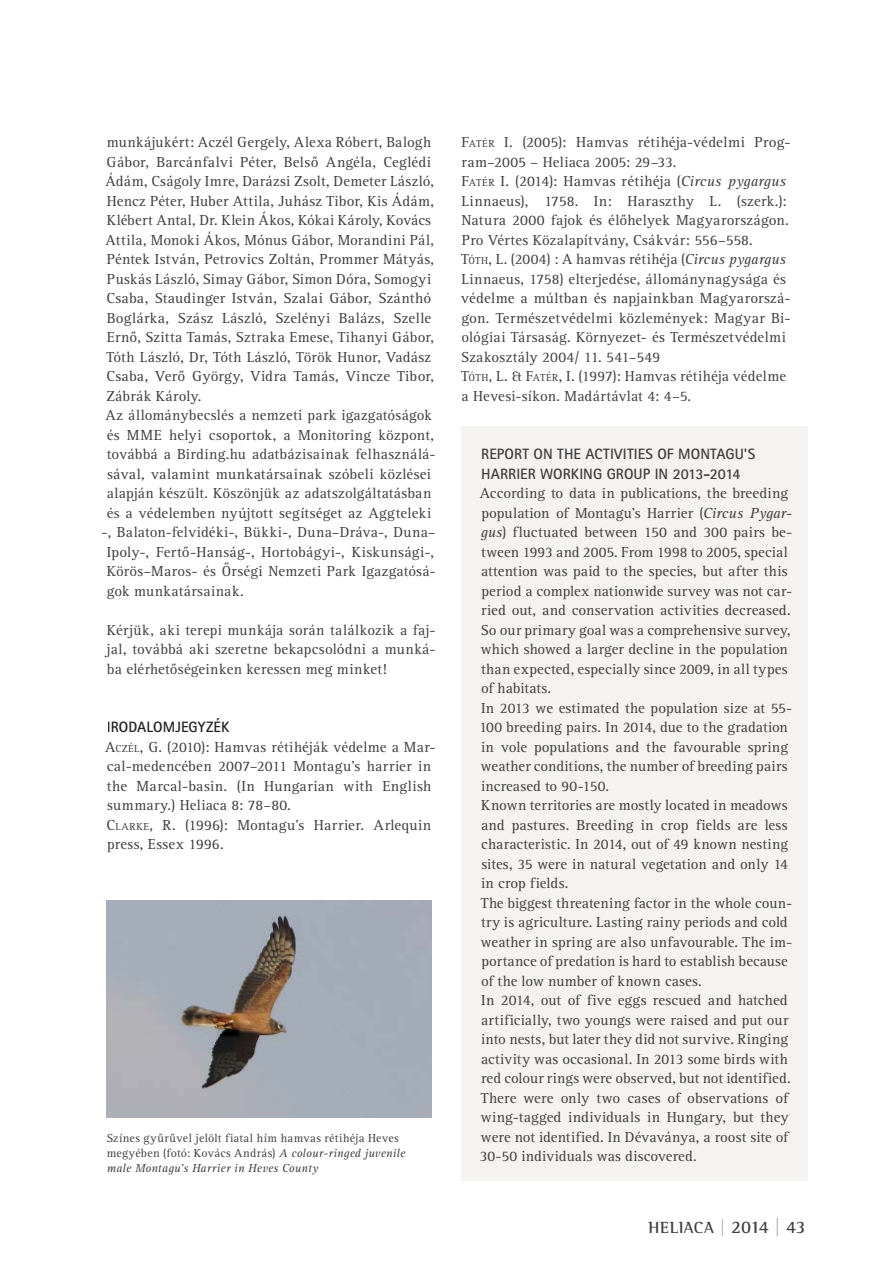
<style>
.page{position:relative;width:893px;height:1263px;background:#fff}
.page>*{position:absolute;margin:0;border:0;box-sizing:border-box;transform-origin:0 0}
.t1{font:700 16.5px "Agfa Rotis Semi Serif";letter-spacing:.03em;color:#3f3e3e}
.t2{font:15px/19.5px "Agfa Rotis Serif";letter-spacing:.015em;color:#3f3e3e}
.t3{font:700 15px/19.5px "Agfa Rotis Sans Serif";letter-spacing:.005em;color:#3f3e3e}
.t4{font:700 15px "Agfa Rotis Sans Serif";letter-spacing:.005em;color:#222221}
.t5{font:12px/15px "Agfa Rotis Serif";letter-spacing:.025em;color:#3f3e3e}
.s1{font-style:inherit}
.s2{font-size:10.5px}
.s3{font-style:italic}
.s4{color:#9c9b9b}
.s5{font-size:18px}
.s6{font-size:18px;color:#9c9b9b}
</style>
<div class="page">
<img style="left:107px;top:900px;width:325px;height:217px">
<div style="left:461px;top:426px;width:347px;height:755px;background:#f4f3f2"></div>
<p class="t2" style="left:107px;top:133px;width:326px">munkájukért: Aczél Gergely, Alexa Róbert, Balogh</p>
<p class="t2" style="left:107px;top:152px;width:326px">Gábor, Barcánfalvi Péter, Belső Angéla, Ceglédi</p>
<p class="t2" style="left:105px;top:172px;width:330px">Ádám, Cságoly Imre, Darázsi Zsolt, Demeter László,</p>
<p class="t2" style="left:107px;top:191px;width:329px">Hencz Péter, Huber Attila, Juhász Tibor, Kis Ádám,</p>
<p class="t2" style="left:107px;top:211px;width:326px">Klébert Antal, Dr. Klein Ákos, Kókai Károly, Kovács</p>
<p class="t2" style="left:105px;top:230px;width:330px">Attila, Monoki Ákos, Mónus Gábor, Morandini Pál,</p>
<p class="t2" style="left:107px;top:250px;width:329px">Péntek István, Petrovics Zoltán, Prommer Mátyás,</p>
<p class="t2" style="left:107px;top:269px;width:326px">Puskás László, Simay Gábor, Simon Dóra, Somogyi</p>
<p class="t2" style="left:106px;top:289px;width:326px">Csaba, Staudinger István, Szalai Gábor, Szánthó</p>
<p class="t2" style="left:107px;top:308px;width:326px">Boglárka, Szász László, Szelényi Balázs, Szelle</p>
<p class="t2" style="left:107px;top:328px;width:329px">Ernő, Szitta Tamás, Sztraka Emese, Tihanyi Gábor,</p>
<p class="t2" style="left:106px;top:347px;width:326px">Tóth László, Dr, Tóth László, Török Hunor, Vadász</p>
<p class="t2" style="left:106px;top:367px;width:329px">Csaba, Verő György, Vidra Tamás, Vincze Tibor,</p>
<p class="t2" style="left:106px;top:386px;width:97px">Zábrák Károly.</p>
<p class="t2" style="left:105px;top:406px;width:328px">Az állománybecslés a nemzeti park igazgatóságok</p>
<p class="t2" style="left:107px;top:425px;width:329px">és MME helyi csoportok, a Monitoring központ,</p>
<p class="t2" style="left:107px;top:445px;width:330px">továbbá a Birding.hu adatbázisainak felhasználá-</p>
<p class="t2" style="left:107px;top:464px;width:325px">sával, valamint munkatársainak szóbeli közlései</p>
<p class="t2" style="left:107px;top:484px;width:326px">alapján készült. Köszönjük az adatszolgáltatásban</p>
<p class="t2" style="left:107px;top:503px;width:326px">és a védelemben nyújtott segítséget az Aggteleki</p>
<p class="t2" style="left:102px;top:523px;width:336px">-, Balaton-felvidéki-, Bükki-, Duna–Dráva-, Duna–</p>
<p class="t2" style="left:107px;top:542px;width:329px">Ipoly-, Fertő-Hanság-, Hortobágyi-, Kiskunsági-,</p>
<p class="t2" style="left:107px;top:562px;width:330px">Körös–Maros- és Őrségi Nemzeti Park Igazgatósá-</p>
<p class="t2" style="left:107px;top:581px;width:138px">gok munkatársainak.</p>
<p class="t2" style="left:107px;top:620px;width:331px;text-align:justify">Kérjük, aki terepi munkája során találkozik a faj&shy;jal, továbbá aki szeretne bekapcsolódni a munká&shy;ba elérhetőségeinken keressen meg minket!</p>
<p class="t4" style="left:107px;top:717px;width:124px">IRODALOMJEGYZÉK</p>
<p class="t2" style="left:105px;top:737px;width:332px"><span class="s1">A</span><span class="s2">CZÉL</span><span class="s1">, G.</span> (2010): Hamvas rétihéják védelme a Mar&shy;cal-medencében 2007–2011 Montagu’s harrier in the Marcal-basin. (In Hungarian with English summary.) Heliaca 8: 78–80.<br><span class="s1">C</span><span class="s2">LARKE</span><span class="s1">, R.</span> (1996): Montagu’s Harrier. Arlequin press, Essex 1996.</p>
<p class="t5" style="left:107px;top:1130px;width:300px">Színes gyűrűvel jelölt fiatal hím hamvas rétihéja Heves megyében (fotó: Kovács András) <span class="s3">A colour-ringed juvenile male Montagu's Harrier in Heves County</span></p>
<p class="t2" style="left:461px;top:133px;width:331px"><span class="s1">F</span><span class="s2">ATÉR</span> <span class="s1">I.</span> (2005): Hamvas rétihéja-védelmi Prog&shy;ram–2005 – Heliaca 2005: 29–33.<br><span class="s1">F</span><span class="s2">ATÉR</span> <span class="s1">I.</span> (2014): Hamvas rétihéja (<span class="s3">Circus pygargus </span>Linnaeus), 1758. In: Haraszthy L. (szerk.):<br>Natura 2000 fajok és élőhelyek Magyarországon.<br>Pro Vértes Közalapítvány, Csákvár: 556–558.<br><span class="s1">T</span><span class="s2">ÓTH</span><span class="s1">, L.</span> (2004) : A hamvas rétihéja (<span class="s3">Circus pygargus </span>Linnaeus, 1758) elterjedése, állománynagysága és védelme a múltban és napjainkban Magyarorszá&shy;gon. Természetvédelmi közlemények: Magyar Bi&shy;ológiai Társaság. Környezet- és Természetvédelmi Szakosztály 2004/ 11. 541–549<br><span class="s1">T</span><span class="s2">ÓTH</span><span class="s1">, L. &amp; F</span><span class="s2">ATÉR</span><span class="s1">, I.</span> (1997): Hamvas rétihéja védelme a Hevesi-síkon. Madártávlat 4: 4–5.</p>
<p class="t3" style="left:481px;top:444px;width:276px">REPORT ON THE ACTIVITIES OF MONTAGU'S<br>HARRIER WORKING GROUP IN 2013-2014</p>
<p class="t2" style="left:479px;top:484px;width:315px">According to data in publications, the breeding population of Montagu's Harrier (<span class="s3">Circus Pygar&shy;gus</span>) fluctuated between 150 and 300 pairs be&shy;tween 1993 and 2005. From 1998 to 2005, special attention was paid to the species, but after this period a complex nationwide survey was not car&shy;ried out, and conservation activities decreased.<br>So our primary goal was a comprehensive survey, which showed a larger decline in the population than expected, especially since 2009, in all types of habitats.<br>In 2013 we estimated the population size at 55- 100 breeding pairs. In 2014, due to the gradation in vole populations and the favourable spring weather conditions, the number of breeding pairs increased to 90-150.<br>Known territories are mostly located in meadows and pastures. Breeding in crop fields are less characteristic. In 2014, out of 49 known nesting sites, 35 were in natural vegetation and only 14 in crop fields.<br>The biggest threatening factor in the whole coun&shy;try is agriculture. Lasting rainy periods and cold weather in spring are also unfavourable. The im&shy;portance of predation is hard to establish because of the low number of known cases.<br>In 2014, out of five eggs rescued and hatched artificially, two youngs were raised and put our into nests, but later they did not survive. Ringing activity was occasional. In 2013 some birds with red colour rings were observed, but not identified.<br>There were only two cases of observations of wing-tagged individuals in Hungary, but they were not identified. In Dévaványa, a roost site of 30-50 individuals was discovered.</p>
<p class="t1" style="left:648px;top:1218px;width:159px">HELIACA <span class="s4">|</span> <span class="s5">2014</span> <span class="s6">|</span> <span class="s5">43</span></p>
</div>
